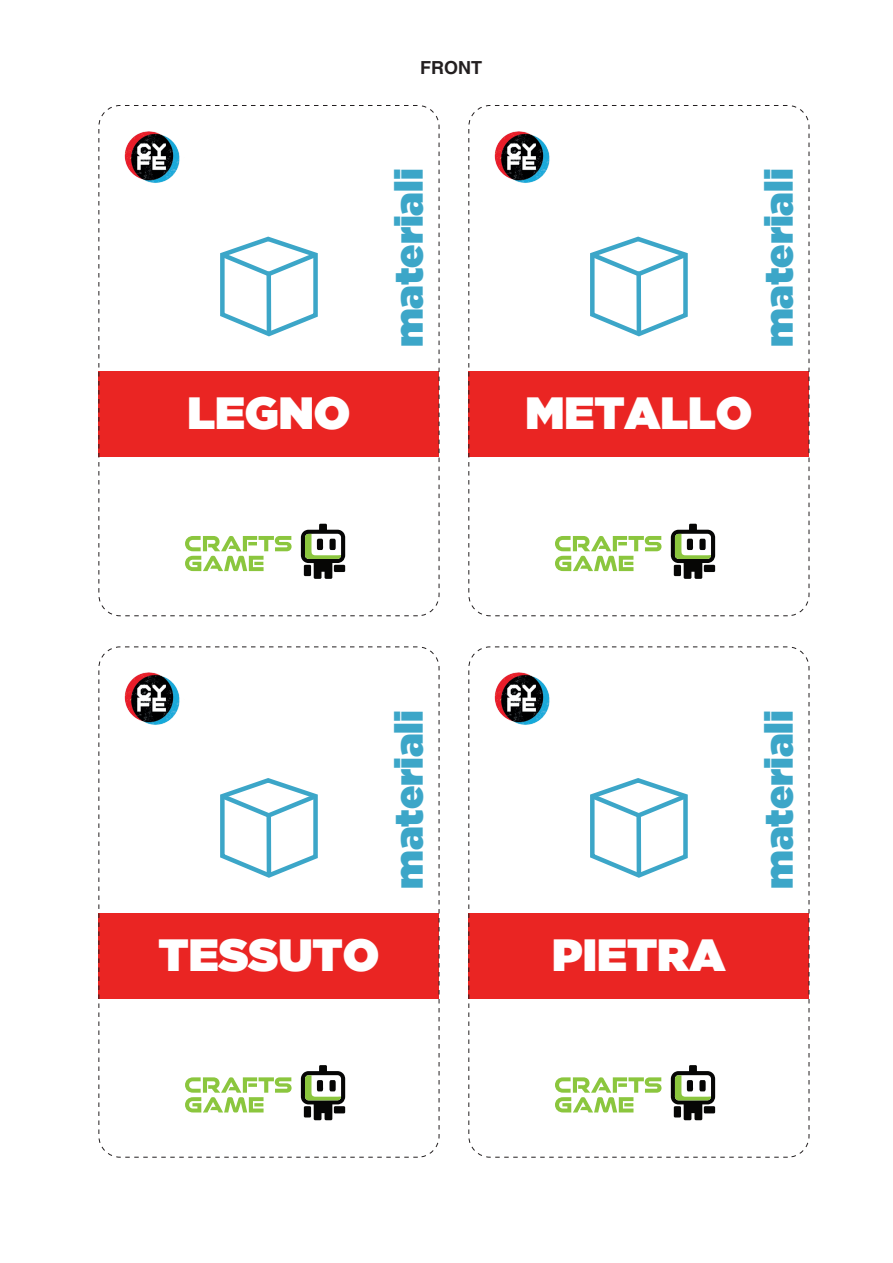
<style>
.page{position:relative;width:893px;height:1263px;background:#fff}
.page>*{position:absolute;margin:0;border:0;box-sizing:border-box;transform-origin:0 0}
.t1{font:45px "Gotham Ultra";color:#fff}
.t2{font:39px "Gotham Ultra";color:#3ca6c8}
.t3{font:700 18px "Helvetica";color:#231f20}
</style>
<div class="page">
<div style="left:99px;top:372px;width:340px;height:85px;background:#ea2523"></div>
<svg style="left:301px;top:524px;width:44px;height:55px"></svg>
<svg style="left:185px;top:536px;width:107px;height:35px"></svg>
<img style="left:124px;top:131px;width:56px;height:52px">
<svg style="left:220px;top:236px;width:98px;height:101px"></svg>
<div style="left:266px;top:274px;width:5px;height:60px;background:#3ca6c8"></div>
<div style="left:469px;top:372px;width:340px;height:85px;background:#ea2523"></div>
<svg style="left:671px;top:524px;width:44px;height:55px"></svg>
<svg style="left:555px;top:536px;width:106px;height:35px"></svg>
<img style="left:494px;top:131px;width:56px;height:52px">
<svg style="left:590px;top:236px;width:98px;height:101px"></svg>
<div style="left:636px;top:274px;width:5px;height:60px;background:#3ca6c8"></div>
<div style="left:99px;top:913px;width:340px;height:85px;background:#ea2523"></div>
<svg style="left:301px;top:1065px;width:44px;height:55px"></svg>
<svg style="left:185px;top:1077px;width:107px;height:35px"></svg>
<img style="left:124px;top:672px;width:56px;height:53px">
<svg style="left:220px;top:778px;width:98px;height:100px"></svg>
<div style="left:266px;top:815px;width:5px;height:60px;background:#3ca6c8"></div>
<div style="left:469px;top:913px;width:340px;height:85px;background:#ea2523"></div>
<svg style="left:671px;top:1065px;width:44px;height:55px"></svg>
<svg style="left:555px;top:1077px;width:106px;height:35px"></svg>
<img style="left:494px;top:672px;width:56px;height:53px">
<svg style="left:590px;top:778px;width:98px;height:100px"></svg>
<div style="left:636px;top:815px;width:5px;height:60px;background:#3ca6c8"></div>
<p class="t1" style="left:187px;top:387px;width:165px">LEGNO</p>
<p class="t3" style="left:420px;top:56px;width:63px">FRONT</p>
<p class="t2" style="left:386px;top:347px;width:180px;rotate:-90deg">materiali</p>
<p class="t2" style="left:756px;top:347px;width:180px;rotate:-90deg">materiali</p>
<p class="t1" style="left:525px;top:387px;width:229px">METALLO</p>
<p class="t2" style="left:386px;top:889px;width:180px;rotate:-90deg">materiali</p>
<p class="t1" style="left:158px;top:929px;width:222px">TESSUTO</p>
<p class="t1" style="left:552px;top:929px;width:175px">PIETRA</p>
<p class="t2" style="left:756px;top:889px;width:180px;rotate:-90deg">materiali</p>
</div>
